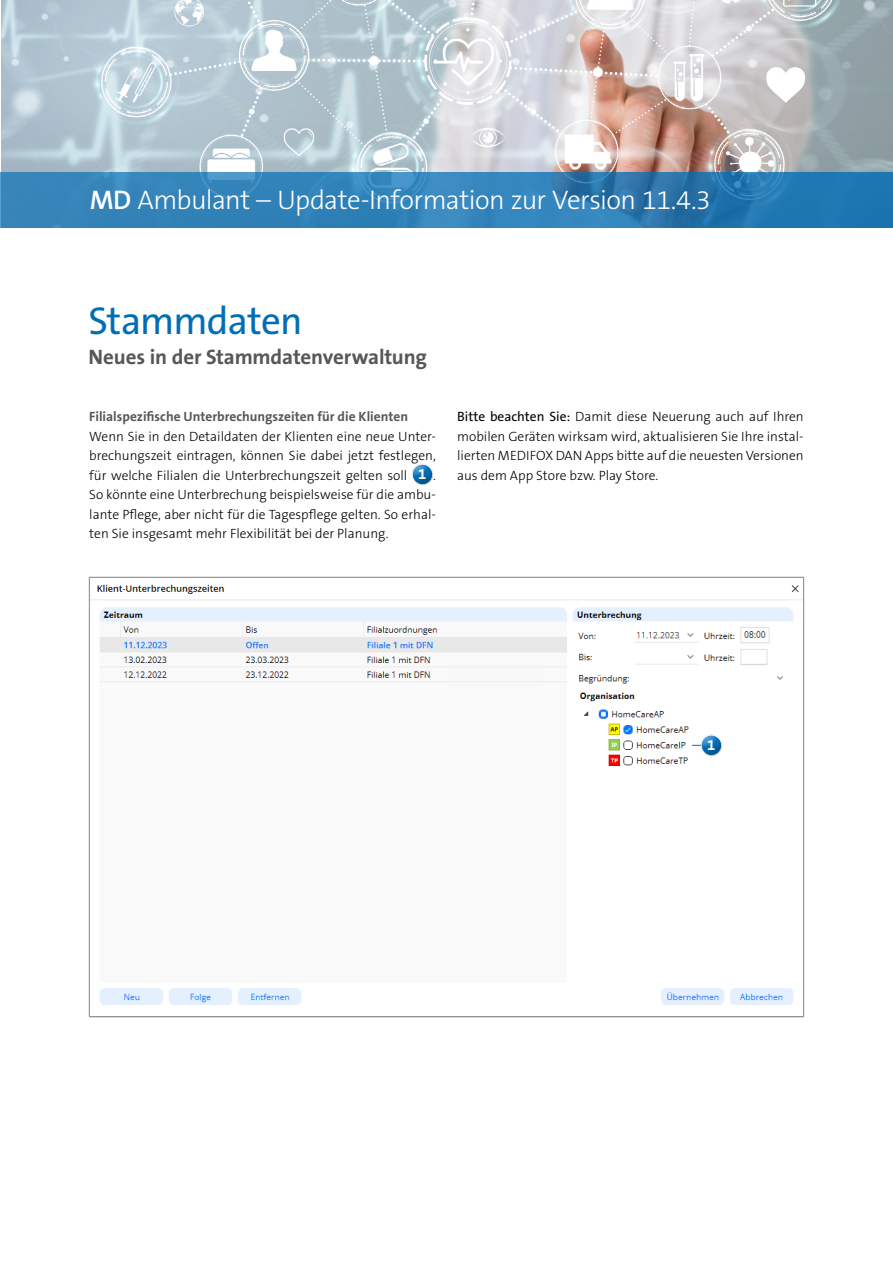
<style>
.page{position:relative;width:893px;height:1263px;background:#fff}
.page>*{position:absolute;margin:0;border:0;box-sizing:border-box;transform-origin:0 0}
.t1{font:39px "The Sans B5 Plain";letter-spacing:-.025em;color:#006eb7}
.t2{font:300 27px "The Sans B3";letter-spacing:-.025em;color:#fff}
.t3{font:700 21px "The Sans B7";letter-spacing:-.005em;color:#575756}
.t4{font:700 15px "The Sans B7";color:#fff}
.t5{font:300 13.5px/19.5px "The Sans B3";color:#000;text-align:justify}
.t6{font:700 13.5px "The Sans B7";color:#575756}
.s1{font-family:"The Sans B6";font-weight:600}
.s2{font-family:"The Sans B7";font-weight:700;font-size:15px;color:#fff}
.s3{font-family:"The Sans B5 Plain";font-weight:400}
</style>
<div class="page">
<img style="left:1px;top:0;width:892px;height:171px">
<svg style="left:0;top:171px;width:893px;height:56px;background:#3180b6"></svg>
<div style="left:405px;top:462px;width:39px;height:25px;background:#000;opacity:.2"></div>
<img style="left:91px;top:584px;width:711px;height:421px">
<div style="left:690px;top:725px;width:39px;height:33px;background:#fff"></div>
<div style="left:694px;top:733px;width:39px;height:25px;background:#000;opacity:.2"></div>
<h2 class="t2" style="left:90px;top:186px;width:622px"><span class="s1">MD</span> Ambulant – Update-Information zur Version 11.4.3</h2>
<h1 class="t1" style="left:89px;top:301px;width:215px">Stammdaten</h1>
<h3 class="t3" style="left:89px;top:346px;width:340px">Neues in der Stammdatenverwaltung</h3>
<p class="t6" style="left:89px;top:410px;width:320px">Filialspezifische Unterbrechungszeiten für die Klienten</p>
<p class="t5" style="left:89px;top:427px;width:348px">Wenn Sie in den Detaildaten der Klienten eine neue Unter&shy;brechungszeit eintragen, können Sie dabei jetzt festlegen, für welche Filialen die Unterbrechungszeit gelten soll <span class="s2">1</span> .<br>So könnte eine Unterbrechung beispielsweise für die ambu&shy;lante Pflege, aber nicht für die Tagespflege gelten. So erhal&shy;ten Sie insgesamt mehr Flexibilität bei der Planung.</p>
<p class="t5" style="left:457px;top:408px;width:348px"><span class="s3">Bitte beachten Sie:</span> Damit diese Neuerung auch auf Ihren mobilen Geräten wirksam wird, aktualisieren Sie Ihre instal&shy;lierten MEDIFOX DAN Apps bitte auf die neuesten Versionen aus dem App Store bzw. Play Store.</p>
<p class="t4" style="left:707px;top:737px;width:10px">1</p>
</div>
